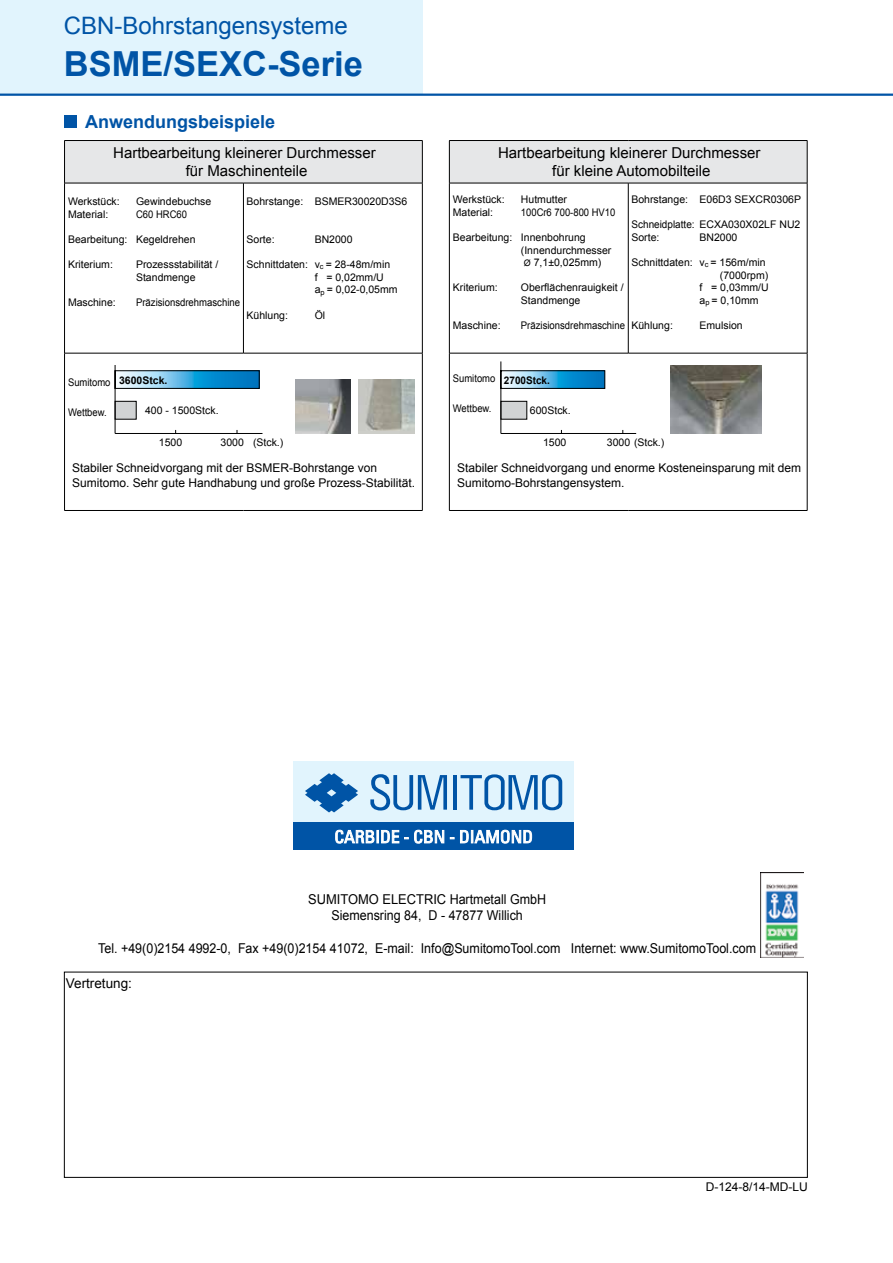
<style>
.page{position:relative;width:893px;height:1263px;background:#fff}
.page>*{position:absolute;margin:0;border:0;box-sizing:border-box;transform-origin:0 0}
.t1{font:700 34.5px "Arial";color:#0054a6}
.t2{font:24px "Arial";color:#0054a6}
.t3{font:700 18px "Arial";color:#0054a6}
.t4{font:15px/18px "Arial";color:#000;text-align:center}
.t5{font:13.5px "Arial";color:#000;scale:.92 1}
.t6{font:13.5px/16.4px "Arial";color:#000;text-align:center;scale:.95 1}
.t7{font:13.5px "Arial";color:#000}
.t8{font:12px/14.4px "Arial";color:#000}
.t9{font:10.5px/12.6px "Arial";color:#000}
.t10{font:10.5px "Arial";color:#000;scale:.91 1}
.t11{font:10.5px "Arial";color:#000;scale:.9 1}
.t12{font:10.5px/12.6px "Arial";color:#000;scale:.95 1}
.t13{font:700 10.5px "Arial";color:#000;scale:.95 1}
.t14{font:700 10.5px "Arial";color:#000}
.s1{font-size:9px}
</style>
<div class="page">
<div style="left:0;top:0;width:423px;height:94px;background:#e1f4fd"></div>
<hr style="left:0;top:94px;width:893px;height:2px;background:#0054a6">
<div style="left:449px;top:141px;width:358px;height:42px;background:#e6e7e8"></div>
<hr style="left:449px;top:140px;width:179px;height:1px;background:#000">
<hr style="left:449px;top:141px;width:1px;height:42px;background:#000">
<hr style="left:628px;top:140px;width:179px;height:1px;background:#000">
<hr style="left:807px;top:141px;width:1px;height:42px;background:#000">
<hr style="left:449px;top:183px;width:179px;height:1px;background:#000">
<hr style="left:449px;top:183px;width:1px;height:170px;background:#000">
<hr style="left:628px;top:183px;width:179px;height:1px;background:#000">
<hr style="left:628px;top:183px;width:1px;height:170px;background:#000">
<hr style="left:807px;top:183px;width:1px;height:170px;background:#000">
<hr style="left:449px;top:353px;width:179px;height:1px;background:#000">
<hr style="left:449px;top:353px;width:1px;height:157px;background:#000">
<hr style="left:628px;top:353px;width:179px;height:1px;background:#000">
<hr style="left:807px;top:353px;width:1px;height:157px;background:#000">
<hr style="left:449px;top:510px;width:179px;height:1px;background:#000">
<hr style="left:628px;top:510px;width:179px;height:1px;background:#000">
<div style="left:293px;top:761px;width:281px;height:62px;background:#e1f4fd"></div>
<svg style="left:305px;top:773px;width:53px;height:39px"></svg>
<svg style="left:370px;top:774px;width:77px;height:36px"></svg>
<hr style="left:453px;top:775px;width:4px;height:35px;background:#0054a6">
<svg style="left:461px;top:774px;width:101px;height:36px"></svg>
<div style="left:293px;top:823px;width:281px;height:27px;background:#0054a6"></div>
<svg style="left:335px;top:830px;width:73px;height:14px"></svg>
<svg style="left:414px;top:830px;width:30px;height:13px"></svg>
<svg style="left:460px;top:830px;width:72px;height:13px"></svg>
<div style="left:65px;top:141px;width:357px;height:42px;background:#e6e7e8"></div>
<hr style="left:64px;top:140px;width:179px;height:1px;background:#000">
<hr style="left:64px;top:141px;width:1px;height:42px;background:#000">
<hr style="left:243px;top:140px;width:180px;height:1px;background:#000">
<hr style="left:422px;top:141px;width:1px;height:42px;background:#000">
<hr style="left:64px;top:183px;width:179px;height:1px;background:#000">
<hr style="left:64px;top:183px;width:1px;height:170px;background:#000">
<hr style="left:243px;top:183px;width:180px;height:1px;background:#000">
<hr style="left:243px;top:183px;width:1px;height:170px;background:#000">
<hr style="left:422px;top:183px;width:1px;height:170px;background:#000">
<hr style="left:64px;top:353px;width:179px;height:1px;background:#000">
<hr style="left:64px;top:353px;width:1px;height:157px;background:#000">
<hr style="left:243px;top:353px;width:180px;height:1px;background:#000">
<hr style="left:422px;top:353px;width:1px;height:157px;background:#000">
<hr style="left:64px;top:510px;width:179px;height:1px;background:#000">
<hr style="left:243px;top:510px;width:180px;height:1px;background:#000">
<img style="left:671px;top:366px;width:90px;height:68px">
<hr style="left:501px;top:433px;width:135px;height:1px;background:#000">
<svg style="left:501px;top:361px;width:104px;height:72px"></svg>
<hr style="left:115px;top:433px;width:147px;height:1px;background:#000">
<svg style="left:115px;top:366px;width:145px;height:68px"></svg>
<img style="left:295px;top:379px;width:55px;height:54px">
<img style="left:359px;top:379px;width:55px;height:54px">
<div style="left:64px;top:972px;width:744px;height:206px;border:1px solid #000"></div>
<img style="left:760px;top:873px;width:43px;height:85px">
<div style="left:64px;top:115px;width:13px;height:13px;background:#0054a6"></div>
<h2 class="t2" style="left:64px;top:10px;width:286px">CBN-Bohrstangensysteme</h2>
<h1 class="t1" style="left:64px;top:41px;width:301px">BSME/SEXC-Serie</h1>
<h3 class="t3" style="left:85px;top:110px;width:192px">Anwendungsbeispiele</h3>
<h3 class="t4" style="left:113px;top:144px;width:264px">Hartbearbeitung kleinerer Durchmesser für Maschinenteile</h3>
<p class="t9" style="left:247px;top:195px;width:58px">Bohrstange:</p>
<p class="t9" style="left:247px;top:233px;width:30px">Sorte:</p>
<p class="t9" style="left:247px;top:258px;width:63px">Schnittdaten:</p>
<p class="t9" style="left:136px;top:195px;width:77px">Gewindebuchse<br>C60 HRC60</p>
<p class="t9" style="left:136px;top:233px;width:61px">Kegeldrehen</p>
<p class="t9" style="left:136px;top:258px;width:84px">Prozessstabilität /<br>Standmenge</p>
<p class="t10" style="left:136px;top:295px;width:116px">Präzisionsdrehmaschine</p>
<p class="t9" style="left:315px;top:195px;width:94px">BSMER30020D3S6</p>
<p class="t9" style="left:315px;top:233px;width:39px">BN2000</p>
<p class="t9" style="left:315px;top:258px;width:84px">v<sub>c</sub> = 28-48m/min<br>f = 0,02mm/U<br>a<sub>p</sub> = 0,02-0,05mm</p>
<p class="t9" style="left:315px;top:309px;width:12px">Öl</p>
<p class="t9" style="left:68px;top:195px;width:53px">Werkstück:<br>Material:</p>
<p class="t9" style="left:68px;top:233px;width:61px">Bearbeitung:</p>
<p class="t9" style="left:68px;top:258px;width:46px">Kriterium:</p>
<p class="t9" style="left:68px;top:296px;width:49px">Maschine:</p>
<p class="t9" style="left:247px;top:309px;width:43px">Kühlung:</p>
<p class="t11" style="left:68px;top:376px;width:49px">Sumitomo</p>
<p class="t11" style="left:68px;top:405px;width:44px">Wettbew.</p>
<p class="t14" style="left:119px;top:373px;width:50px">3600Stck.</p>
<p class="t9" style="left:145px;top:404px;width:75px">400 - 1500Stck.</p>
<h3 class="t4" style="left:498px;top:144px;width:264px">Hartbearbeitung kleinerer Durchmesser für kleine Automobilteile</h3>
<p class="t9" style="left:631px;top:193px;width:58px">Bohrstange:</p>
<p class="t12" style="left:631px;top:218px;width:68px">Schneidplatte:<br>Sorte:</p>
<p class="t9" style="left:631px;top:256px;width:63px">Schnittdaten:</p>
<p class="t9" style="left:699px;top:193px;width:103px">E06D3 SEXCR0306P</p>
<p class="t9" style="left:699px;top:218px;width:102px">ECXA030X02LF NU2<br>BN2000</p>
<p class="t9" style="left:699px;top:256px;width:68px">v<sub>c</sub> = 156m/min</p>
<p class="t9" style="left:720px;top:269px;width:50px">(7000rpm)</p>
<p class="t9" style="left:699px;top:281px;width:71px">f = 0,03mm/U</p>
<p class="t9" style="left:699px;top:294px;width:61px">a<sub>p</sub> = 0,10mm</p>
<p class="t9" style="left:699px;top:319px;width:45px">Emulsion</p>
<p class="t9" style="left:453px;top:193px;width:53px">Werkstück:<br>Material:</p>
<p class="t9" style="left:453px;top:231px;width:61px">Bearbeitung:</p>
<p class="t9" style="left:521px;top:193px;width:96px">Hutmutter<br>100Cr6 700-800 HV10</p>
<p class="t9" style="left:521px;top:231px;width:92px">Innenbohrung (Innendurchmesser<br><span class="s1">Ø</span> 7,1±0,025mm)</p>
<p class="t9" style="left:521px;top:281px;width:104px">Oberflächenrauigkeit /<br>Standmenge</p>
<p class="t10" style="left:521px;top:319px;width:116px">Präzisionsdrehmaschine</p>
<p class="t9" style="left:453px;top:281px;width:46px">Kriterium:</p>
<p class="t9" style="left:453px;top:319px;width:49px">Maschine:</p>
<p class="t9" style="left:631px;top:319px;width:43px">Kühlung:</p>
<p class="t11" style="left:453px;top:371px;width:49px">Sumitomo</p>
<p class="t11" style="left:453px;top:401px;width:44px">Wettbew.</p>
<p class="t13" style="left:504px;top:373px;width:50px">2700Stck.</p>
<p class="t9" style="left:530px;top:404px;width:42px">600Stck.</p>
<p class="t9" style="left:159px;top:436px;width:25px">1500</p>
<p class="t9" style="left:221px;top:436px;width:25px">3000</p>
<p class="t9" style="left:543px;top:436px;width:25px">1500</p>
<p class="t9" style="left:607px;top:436px;width:59px">3000 (Stck.)</p>
<p class="t9" style="left:253px;top:436px;width:32px">(Stck.)</p>
<p class="t8" style="left:72px;top:461px;width:344px">Stabiler Schneidvorgang mit der BSMER-Bohrstange von<br>Sumitomo. Sehr gute Handhabung und große Prozess-Stabilität.</p>
<p class="t8" style="left:457px;top:461px;width:346px">Stabiler Schneidvorgang und enorme Kosteneinsparung mit dem<br>Sumitomo-Bohrstangensystem.</p>
<p class="t6" style="left:308px;top:891px;width:252px">SUMITOMO ELECTRIC Hartmetall GmbH<br>Siemensring 84, D - 47877 Willich</p>
<p class="t5" style="left:98px;top:939px;width:717px">Tel. +49(0)2154 4992-0, Fax +49(0)2154 41072, E-mail: Info@SumitomoTool.com Internet: www.SumitomoTool.com</p>
<p class="t7" style="left:66px;top:974px;width:68px">Vertretung:</p>
<p class="t8" style="left:706px;top:1179px;width:104px">D-124-8/14-MD-LU</p>
</div>
